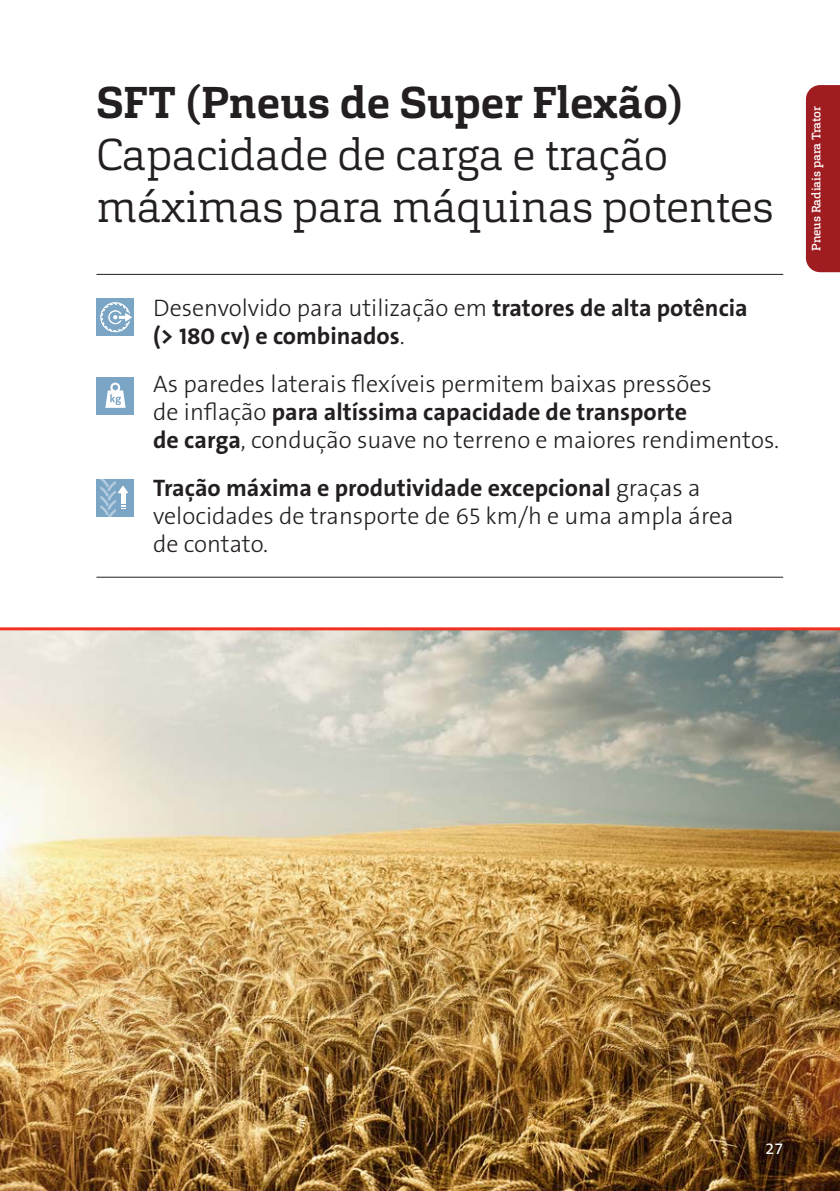
<style>
.page{position:relative;width:840px;height:1191px;background:#fff}
.page>*{position:absolute;margin:0;border:0;box-sizing:border-box;transform-origin:0 0}
.t1{font:300 44px/52px "Cargan";letter-spacing:-.01em;color:#231f20}
.t2{font:700 44px "Cargan";color:#231f20}
.t3{font:300 24px/28px "The Sans CE";color:#231f20}
.t4{font:700 24px/28px "The Sans CE";color:#231f20}
.t5{font:16px "The Sans CE";color:#fff}
.t6{font:500 12px "Cargan";color:#fff}
.s1{font-weight:300}
.s2{font-weight:700}
</style>
<div class="page">
<img style="left:0;top:630px;width:839px;height:561px">
<hr style="left:96px;top:274px;width:686px;height:1px;background:#231f20">
<hr style="left:96px;top:577px;width:686px;height:1px;background:#231f20">
<div style="left:96px;top:479px;width:38px;height:38px;background:#7aa5c4"></div>
<svg style="left:101px;top:479px;width:27px;height:38px"></svg>
<div style="left:96px;top:377px;width:38px;height:38px;background:#7aa5c4"></div>
<svg style="left:105px;top:382px;width:21px;height:26px"></svg>
<div style="left:96px;top:298px;width:38px;height:38px;background:#7aa5c4"></div>
<svg style="left:100px;top:302px;width:32px;height:30px"></svg>
<hr style="left:0;top:627px;width:839px;height:3px;background:#ef3122">
<div style="left:805px;top:85px;width:34px;height:187px;background:#9f1d20"></div>
<h1 class="t2" style="left:96px;top:74px;width:587px">SFT (Pneus de Super Flexão)</h1>
<h1 class="t1" style="left:96px;top:129px;width:678px">Capacidade de carga e tração máximas para máquinas potentes</h1>
<p class="t4" style="left:153px;top:294px;width:595px"><span class="s1">Desenvolvido para utilização em</span> tratores de alta potência (&gt; 180 cv) e combinados<span class="s1">.</span></p>
<p class="t3" style="left:153px;top:370px;width:624px">As paredes laterais flexíveis permitem baixas pressões<br>de inflação <span class="s2">para altíssima capacidade de transporte<br>de carga</span>, condução suave no terreno e maiores rendimentos.</p>
<p class="t3" style="left:153px;top:474px;width:581px"><span class="s2">Tração máxima e produtividade excepcional</span> graças a velocidades de transporte de 65 km/h e uma ampla área de contato.</p>
<p class="t6" style="left:808px;top:251px;width:146px;rotate:-90deg">Pneus Radiais para Trator</p>
<p class="t5" style="left:765px;top:1138px;width:19px">27</p>
</div>
